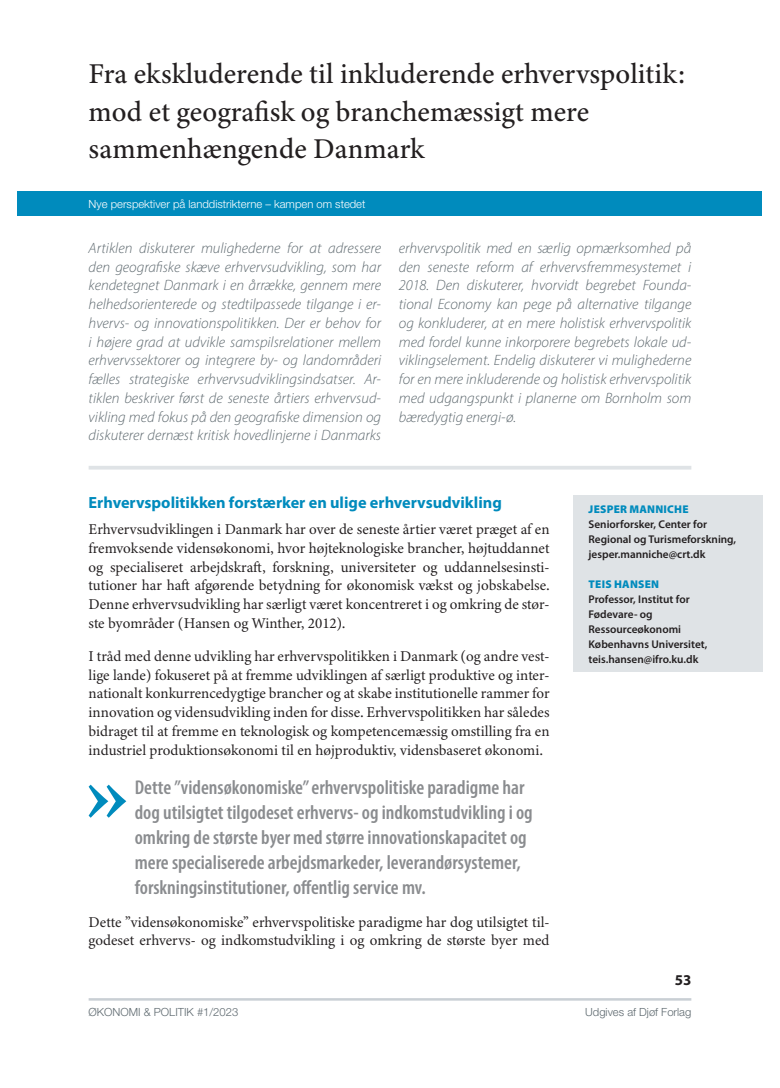
<style>
.page{position:relative;width:780px;height:1088px;background:#fff}
.page>*{position:absolute;margin:0;border:0;box-sizing:border-box;transform-origin:0 0}
.t1{font:500 28.75px/37.5px "Minion 3";color:#231f20}
.t2{font:600 condensed 20px/25px "Myriad Pro";color:#8a8c8f}
.t3{font:700 16.25px "Myriad Pro";color:#008bbd}
.t4{font:15px/18.8px "Minion 3";color:#231f20;text-align:justify}
.t5{font:italic 300 15px/18.8px "Myriad Pro";color:#5e696f;text-align:justify}
.t6{font:700 15px "Myriad Pro";color:#231f20}
.t7{font:600 11.25px/15px "Myriad Pro";color:#231f20}
.t8{font:300 11.25px "Helvetica Neue LT Std";color:#fff}
.t9{font:300 11.25px "Helvetica Neue LT Std";color:#5e696f}
.t10{font:900 11.25px "Myriad Pro";letter-spacing:.02em;color:#008bbd}
</style>
<div class="page">
<div style="left:573px;top:495px;width:189px;height:176px;background:#dfe3e6"></div>
<div style="left:18px;top:191px;width:744px;height:25px;background:#008bbd"></div>
<hr style="left:89px;top:998px;width:602px;height:2px;background:#c9cfd4">
<hr style="left:89px;top:466px;width:602px;height:3px;background:#dfe3e6">
<svg style="left:89px;top:785px;width:37px;height:33px"></svg>
<h1 class="t1" style="left:89px;top:55px;width:598px">Fra ekskluderende til inkluderende erhvervspolitik: mod et geografisk og branchemæssigt mere sammenhængende Danmark</h1>
<p class="t8" style="left:89px;top:197px;width:278px">Nye perspektiver på landdistrikterne – kampen om stedet</p>
<p class="t5" style="left:89px;top:238px;width:294px">Artiklen diskuterer mulighederne for at adressere den geografiske skæve erhvervsudvikling, som har kendetegnet Danmark i en årrække, gennem mere helhedsorienterede og stedtilpassede tilgange i er&shy;hvervs- og innovationspolitikken. Der er behov for i højere grad at udvikle samspilsrelationer mellem erhvervssektorer og integrere by- og landområderi fælles strategiske erhvervsudviklingsindsatser. Ar&shy;tiklen beskriver først de seneste årtiers erhvervsud&shy;vikling med fokus på den geografiske dimension og diskuterer dernæst kritisk hovedlinjerne i Danmarks</p>
<p class="t5" style="left:399px;top:238px;width:294px">erhvervspolitik med en særlig opmærksomhed på den seneste reform af erhvervsfremmesystemet i 2018. Den diskuterer, hvorvidt begrebet Founda&shy;tional Economy kan pege på alternative tilgange og konkluderer, at en mere holistisk erhvervspolitik med fordel kunne inkorporere begrebets lokale ud&shy;viklingselement. Endelig diskuterer vi mulighederne for en mere inkluderende og holistisk erhvervspolitik med udgangspunkt i planerne om Bornholm som bæredygtig energi-ø.</p>
<p class="t3" style="left:89px;top:492px;width:415px">Erhvervspolitikken forstærker en ulige erhvervsudvikling</p>
<p class="t4" style="left:89px;top:520px;width:462px">Erhvervsudviklingen i Danmark har over de seneste årtier været præget af en fremvoksende vidensøkonomi, hvor højteknologiske brancher, højtuddannet og specialiseret arbejdskraft, forskning, universiteter og uddannelsesinsti&shy;tutioner har haft afgørende betydning for økonomisk vækst og jobskabelse.<br>Denne erhvervsudvikling har særligt været koncentreret i og omkring de stør&shy;ste byområder (Hansen og Winther, 2012).</p>
<p class="t4" style="left:89px;top:646px;width:462px">I tråd med denne udvikling har erhvervspolitikken i Danmark (og andre vest&shy;lige lande) fokuseret på at fremme udviklingen af særligt produktive og inter&shy;nationalt konkurrencedygtige brancher og at skabe institutionelle rammer for innovation og vidensudvikling inden for disse. Erhvervspolitikken har således bidraget til at fremme en teknologisk og kompetencemæssig omstilling fra en industriel produktionsøkonomi til en højproduktiv, vidensbaseret økonomi.</p>
<p class="t2" style="left:135px;top:774px;width:399px">Dette ”vidensøkonomiske” erhvervspolitiske paradigme har dog utilsigtet tilgodeset erhvervs- og indkomstudvikling i og omkring de største byer med større innovationskapacitet og mere specialiserede arbejdsmarkeder, leverandørsystemer, forskningsinstitutioner, offentlig service mv.</p>
<p class="t4" style="left:89px;top:912px;width:462px">Dette ”vidensøkonomiske” erhvervspolitiske paradigme har dog utilsigtet til&shy;godeset erhvervs- og indkomstudvikling i og omkring de største byer med</p>
<p class="t10" style="left:588px;top:502px;width:101px">JESPER MANNICHE</p>
<p class="t7" style="left:588px;top:516px;width:149px">Seniorforsker, Center for<br>Regional og Turismeforskning, jesper.manniche@crt.dk</p>
<p class="t10" style="left:588px;top:577px;width:72px">TEIS HANSEN</p>
<p class="t7" style="left:588px;top:591px;width:120px">Professor, Institut for<br>Fødevare- og<br>Ressourceøkonomi<br>Københavns Universitet, teis.hansen@ifro.ku.dk</p>
<p class="t6" style="left:674px;top:970px;width:18px">53</p>
<p class="t9" style="left:89px;top:1005px;width:151px">ØKONOMI &amp; POLITIK #1/2023</p>
<p class="t9" style="left:585px;top:1005px;width:108px">Udgives af Djøf Forlag</p>
</div>
